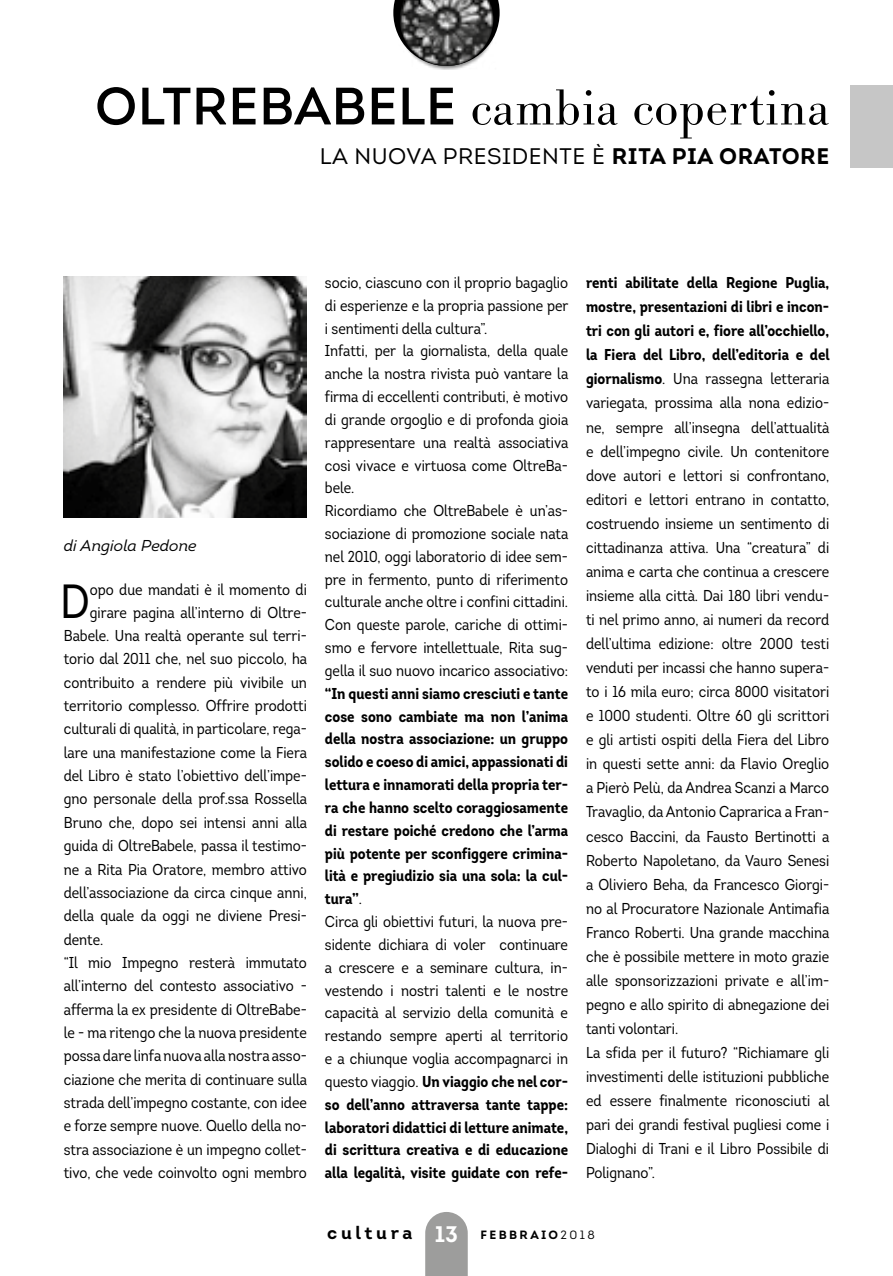
<style>
.page{position:relative;width:893px;height:1276px;background:#fff}
.page>*{position:absolute;margin:0;border:0;box-sizing:border-box;transform-origin:0 0}
.t1{font:300 52.5px "Bodoni Antiqua T";letter-spacing:.01em;color:#000}
.t2{font:47.85px "Intro Cond";color:#000}
.t3{font:22.5px "Intro";letter-spacing:.025em;color:#000}
.t4{font:700 18px "Intro";letter-spacing:.2em;color:#000}
.t5{font:15.75px/24px "Intro Cond";color:#000}
.t6{font:700 15.75px/22.8px "Intro Cond";color:#000}
.t7{font:italic 15.75px "Intro";color:#000}
.t8{font:700 12px "Intro";letter-spacing:.2em;color:#000}
.s1{font-family:"Intro";font-weight:400}
.s2{font-weight:700}
.s3{font-weight:400}
.s4{font-size:22.5px;color:#fff}
</style>
<div class="page">
<svg style="left:393px;top:0;width:107px;height:35px"></svg>
<svg style="left:425px;top:1212px;width:43px;height:64px;background:#a4a4a4"></svg>
<div style="left:398px;top:0;width:99px;height:70px;background:#000;opacity:.5"></div>
<img style="left:400px;top:0;width:93px;height:66px">
<div style="left:850px;top:85px;width:43px;height:82px;background:#c6c6c6"></div>
<img style="left:64px;top:276px;width:243px;height:241px">
<h1 class="t1" style="left:95px;top:76px;width:736px"><span class="s1">OLTREBABELE</span> cambia copertina</h1>
<h3 class="t3" style="left:320px;top:143px;width:511px">LA NUOVA PRESIDENTE È <span class="s2">RITA PIA ORATORE</span></h3>
<p class="t7" style="left:64px;top:535px;width:134px">di Angiola Pedone</p>
<h2 class="t2" style="left:60px;top:572px;width:31px">D</h2>
<p class="t5" style="left:90px;top:578px;width:218px">opo due mandati è il momento di</p>
<p class="t5" style="left:90px;top:600px;width:219px">girare pagina all’interno di Oltre-</p>
<p class="t5" style="left:64px;top:623px;width:245px">Babele. Una realtà operante sul terri-</p>
<p class="t5" style="left:64px;top:647px;width:245px">torio dal 2011 che, nel suo piccolo, ha</p>
<p class="t5" style="left:64px;top:670px;width:245px">contribuito a rendere più vivibile un</p>
<p class="t5" style="left:64px;top:693px;width:245px">territorio complesso. Offrire prodotti</p>
<p class="t5" style="left:64px;top:717px;width:245px">culturali di qualità, in particolare, rega-</p>
<p class="t5" style="left:64px;top:740px;width:245px">lare una manifestazione come la Fiera</p>
<p class="t5" style="left:64px;top:763px;width:245px">del Libro è stato l’obiettivo dell’impe-</p>
<p class="t5" style="left:64px;top:787px;width:245px">gno personale della prof.ssa Rossella</p>
<p class="t5" style="left:64px;top:810px;width:245px">Bruno che, dopo sei intensi anni alla</p>
<p class="t5" style="left:64px;top:834px;width:245px">guida di OltreBabele, passa il testimo-</p>
<p class="t5" style="left:64px;top:857px;width:245px">ne a Rita Pia Oratore, membro attivo</p>
<p class="t5" style="left:64px;top:880px;width:245px">dell’associazione da circa cinque anni,</p>
<p class="t5" style="left:64px;top:904px;width:245px">della quale da oggi ne diviene Presi-</p>
<p class="t5" style="left:64px;top:927px;width:41px">dente.</p>
<p class="t5" style="left:64px;top:950px;width:245px">“Il mio Impegno resterà immutato</p>
<p class="t5" style="left:64px;top:974px;width:245px">all’interno del contesto associativo -</p>
<p class="t5" style="left:64px;top:997px;width:245px">afferma la ex presidente di OltreBabe-</p>
<p class="t5" style="left:64px;top:1020px;width:245px">le - ma ritengo che la nuova presidente</p>
<p class="t5" style="left:64px;top:1044px;width:245px">possa dare linfa nuova alla nostra asso-</p>
<p class="t5" style="left:64px;top:1067px;width:245px">ciazione che merita di continuare sulla</p>
<p class="t5" style="left:64px;top:1090px;width:245px">strada dell’impegno costante, con idee</p>
<p class="t5" style="left:64px;top:1114px;width:245px">e forze sempre nuove. Quello della no-</p>
<p class="t5" style="left:64px;top:1137px;width:245px">stra associazione è un impegno collet-</p>
<p class="t5" style="left:64px;top:1160px;width:245px">tivo, che vede coinvolto ogni membro</p>
<p class="t5" style="left:325px;top:271px;width:245px;line-height:22.8px">socio, ciascuno con il proprio bagaglio di esperienze e la propria passione per i sentimenti della cultura”.<br>Infatti, per la giornalista, della quale anche la nostra rivista può vantare la firma di eccellenti contributi, è motivo di grande orgoglio e di profonda gioia rappresentare una realtà associativa così vivace e virtuosa come OltreBa&shy;bele.<br>Ricordiamo che OltreBabele è un’as&shy;sociazione di promozione sociale nata nel 2010, oggi laboratorio di idee sem&shy;pre in fermento, punto di riferimento culturale anche oltre i confini cittadini.<br>Con queste parole, cariche di ottimi&shy;smo e fervore intellettuale, Rita sug&shy;gella il suo nuovo incarico associativo:</p>
<p class="t6" style="left:325px;top:682px;width:245px">“In questi anni siamo cresciuti e tante cose sono cambiate ma non l’anima della nostra associazione: un gruppo solido e coeso di amici, appassionati di lettura e innamorati della propria ter&shy;ra che hanno scelto coraggiosamente di restare poiché credono che l’arma più potente per sconfiggere crimina&shy;lità e pregiudizio sia una sola: la cul&shy;tura”<span class="s3">.<br>Circa gli obiettivi futuri, la nuova pre&shy;sidente dichiara di voler continuare a crescere e a seminare cultura, in&shy;vestendo i nostri talenti e le nostre capacità al servizio della comunità e restando sempre aperti al territorio e a chiunque voglia accompagnarci in questo viaggio.</span> Un viaggio che nel cor&shy;so dell’anno attraversa tante tappe: laboratori didattici di letture animate, di scrittura creativa e di educazione alla legalità, visite guidate con refe-</p>
<p class="t5" style="left:586px;top:271px;width:245px"><span class="s2">renti abilitate della Regione Puglia, mostre, presentazioni di libri e incon&shy;tri con gli autori e, fiore all’occhiello, la Fiera del Libro, dell’editoria e del giornalismo</span>. Una rassegna letteraria variegata, prossima alla nona edizio&shy;ne, sempre all’insegna dell’attualità e dell’impegno civile. Un contenitore dove autori e lettori si confrontano, editori e lettori entrano in contatto, costruendo insieme un sentimento di cittadinanza attiva. Una “creatura” di anima e carta che continua a crescere insieme alla città. Dai 180 libri vendu&shy;ti nel primo anno, ai numeri da record dell’ultima edizione: oltre 2000 testi venduti per incassi che hanno supera&shy;to i 16 mila euro; circa 8000 visitatori e 1000 studenti. Oltre 60 gli scrittori e gli artisti ospiti della Fiera del Libro in questi sette anni: da Flavio Oreglio a Pierò Pelù, da Andrea Scanzi a Marco Travaglio, da Antonio Caprarica a Fran&shy;cesco Baccini, da Fausto Bertinotti a Roberto Napoletano, da Vauro Senesi a Oliviero Beha, da Francesco Giorgi&shy;no al Procuratore Nazionale Antimafia Franco Roberti. Una grande macchina che è possibile mettere in moto grazie alle sponsorizzazioni private e all’im&shy;pegno e allo spirito di abnegazione dei tanti volontari.<br>La sfida per il futuro? “Richiamare gli investimenti delle istituzioni pubbliche ed essere finalmente riconosciuti al pari dei grandi festival pugliesi come i Dialoghi di Trani e il Libro Possibile di Polignano”.</p>
<p class="t4" style="left:327px;top:1221px;width:87px">cultura</p>
<p class="t8" style="left:435px;top:1227px;width:161px"><span class="s4">13</span> FEBBRAIO<span class="s3">2018</span></p>
</div>
